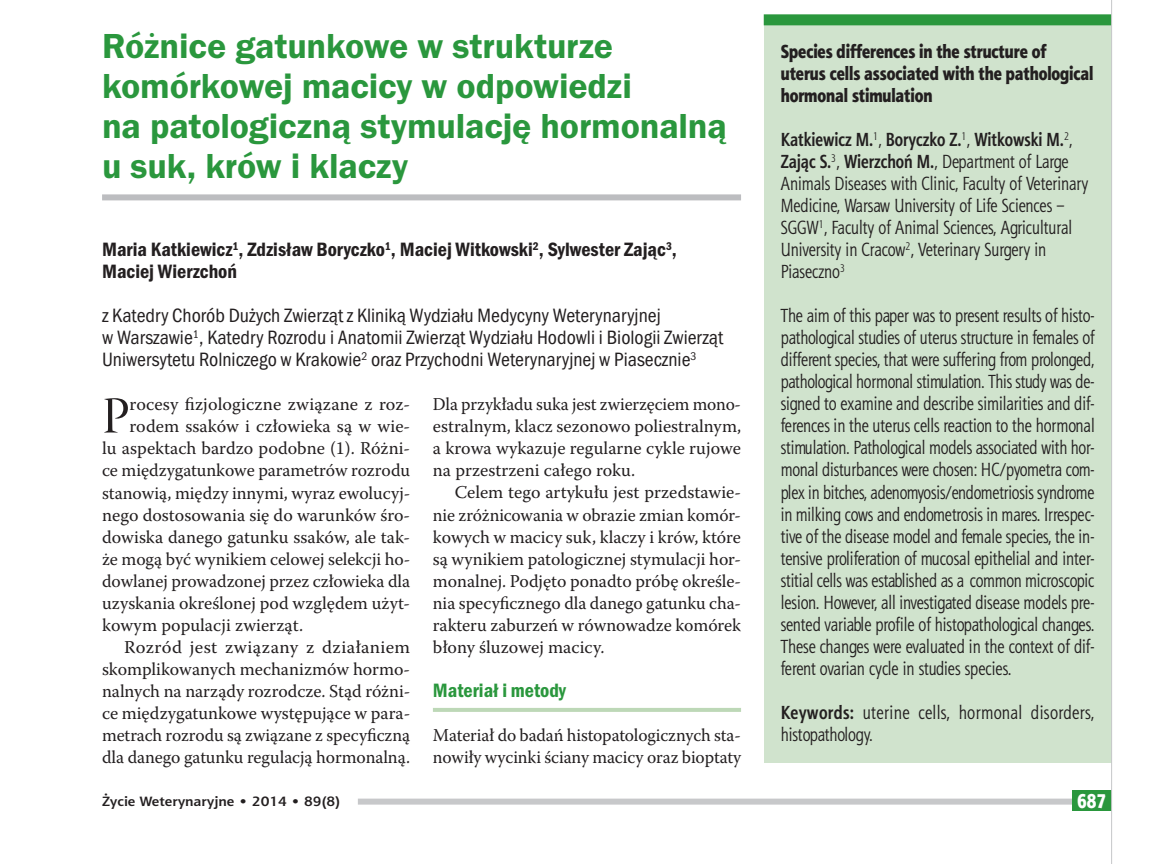
<style>
.page{position:relative;width:1174px;height:864px;background:#fff}
.page>*{position:absolute;margin:0;border:0;box-sizing:border-box;transform-origin:0 0}
.t1{font:51.4px "Warnock Pro Disp";color:#231f20}
.t2{font:600 36px/40px "Franklin Gothic Itc TEE Dm";letter-spacing:-.005em;color:#2a973d}
.t3{font:20px/22px "Franklin Got Itc TOT Boo Con";color:#231f20}
.t4{font:20px/22px "Franklin Got Itc TOT Dem Con";color:#231f20}
.t5{font:20px "Franklin Got Itc TOT Dem Con";color:#2a973d}
.t6{font:20px "Aerton Cnd EFN Black";color:#fff}
.t7{font:19px/22px "Aerton Cnd EFN";color:#231f20}
.t8{font:19px/22px "Aerton Cnd EFN Black";color:#231f20}
.t9{font:19px/22px "Aerton Cnd EFN";letter-spacing:.02em;color:#231f20}
.t10{font:18px/22px "Warnock Pro";color:#231f20;text-align:justify}
.t11{font:18px "Warnock Pro";letter-spacing:.02em;color:#231f20}
.t12{font:700 13.6px "Aerton EFN";color:#231f20;scale:1.11 1}
.s1{font-weight:700}
</style>
<div class="page">
<hr style="left:433px;top:708px;width:308px;height:4px;background:#bdd8b7">
<div style="left:102px;top:194px;width:639px;height:6px;background:#bcbdc0"></div>
<div style="left:763px;top:20px;width:348px;height:742px;background:#d0e3cd"></div>
<div style="left:763px;top:14px;width:348px;height:11px;background:#2a973d"></div>
<div style="left:358px;top:798px;width:753px;height:6px;background:#c7c8ca"></div>
<div style="left:1071px;top:791px;width:40px;height:20px;background:#2a973d"></div>
<hr style="left:1111px;top:0;width:1px;height:864px;background:#c7c8ca">
<h2 class="t2" style="left:102px;top:27px;width:626px">Różnice gatunkowe w strukturze komórkowej macicy w odpowiedzi<br>na patologiczną stymulację hormonalną u suk, krów i klaczy</h2>
<p class="t4" style="left:102px;top:239px;width:576px">Maria Katkiewicz<sup>1</sup>, Zdzisław Boryczko<sup>1</sup>, Maciej Witkowski<sup>2</sup>, Sylwester Zając<sup>3</sup>,<br>Maciej Wierzchoń</p>
<p class="t3" style="left:102px;top:305px;width:622px">z Katedry Chorób Dużych Zwierząt z Kliniką Wydziału Medycyny Weterynaryjnej<br>w Warszawie<sup>1</sup>, Katedry Rozrodu i Anatomii Zwierząt Wydziału Hodowli i Biologii Zwierząt<br>Uniwersytetu Rolniczego w Krakowie<sup>2</sup> oraz Przychodni Weterynaryjnej w Piasecznie<sup>3</sup></p>
<h1 class="t1" style="left:102px;top:388px;width:29px">P</h1>
<p class="t10" style="left:129px;top:393px;width:282px">rocesy fizjologiczne związane z roz-</p>
<p class="t10" style="left:129px;top:415px;width:282px">rodem ssaków i człowieka są w wie-</p>
<p class="t10" style="left:102px;top:437px;width:310px">lu aspektach bardzo podobne (1). Różni-</p>
<p class="t10" style="left:102px;top:459px;width:309px">ce międzygatunkowe parametrów rozrodu</p>
<p class="t10" style="left:102px;top:481px;width:310px">stanowią, między innymi, wyraz ewolucyj-</p>
<p class="t10" style="left:102px;top:503px;width:310px">nego dostosowania się do warunków śro-</p>
<p class="t10" style="left:102px;top:525px;width:310px">dowiska danego gatunku ssaków, ale tak-</p>
<p class="t10" style="left:102px;top:547px;width:310px">że mogą być wynikiem celowej selekcji ho-</p>
<p class="t10" style="left:102px;top:569px;width:309px">dowlanej prowadzonej przez człowieka dla</p>
<p class="t10" style="left:102px;top:591px;width:310px">uzyskania określonej pod względem użyt-</p>
<p class="t10" style="left:102px;top:613px;width:203px">kowym populacji zwierząt.</p>
<p class="t11" style="left:124px;top:636px;width:287px">Rozród jest związany z działaniem</p>
<p class="t10" style="left:102px;top:657px;width:310px">skomplikowanych mechanizmów hormo-</p>
<p class="t10" style="left:102px;top:679px;width:310px">nalnych na narządy rozrodcze. Stąd różni-</p>
<p class="t10" style="left:102px;top:701px;width:310px">ce międzygatunkowe występujące w para-</p>
<p class="t10" style="left:102px;top:723px;width:309px">metrach rozrodu są związane z specyficzną</p>
<p class="t10" style="left:102px;top:745px;width:309px">dla danego gatunku regulacją hormonalną.</p>
<p class="t10" style="left:433px;top:393px;width:310px">Dla przykładu suka jest zwierzęciem mono&shy;estralnym, klacz sezonowo poliestralnym, a krowa wykazuje regularne cykle rujowe na przestrzeni całego roku.</p>
<p class="t10" style="left:433px;top:481px;width:310px;text-indent:22px">Celem tego artykułu jest przedstawie&shy;nie zróżnicowania w obrazie zmian komór&shy;kowych w macicy suk, klaczy i krów, które są wynikiem patologicznej stymulacji hor&shy;monalnej. Podjęto ponadto próbę określe&shy;nia specyficznego dla danego gatunku cha&shy;rakteru zaburzeń w równowadze komórek błony śluzowej macicy.</p>
<p class="t5" style="left:433px;top:678px;width:135px">Materiał i metody</p>
<p class="t10" style="left:433px;top:723px;width:310px">Materiał do badań histopatologicznych sta&shy;nowiły wycinki ściany macicy oraz bioptaty</p>
<p class="t8" style="left:780px;top:41px;width:314px">Species differences in the structure of uterus cells associated with the pathological hormonal stimulation</p>
<p class="t7" style="left:780px;top:129px;width:309px"><span class="s1">Katkiewicz M.</span><sup>1</sup>, <span class="s1">Boryczko Z.</span><sup>1</sup>, <span class="s1">Witkowski M.</span><sup>2</sup>, <span class="s1">Zając S.</span><sup>3</sup>, <span class="s1">Wierzchoń M.</span>, Department of Large Animals Diseases with Clinic, Faculty of Veterinary Medicine, Warsaw University of Life Sciences – SGGW<sup>1</sup>, Faculty of Animal Sciences, Agricultural University in Cracow<sup>2</sup>, Veterinary Surgery in Piaseczno<sup>3</sup></p>
<p class="t7" style="left:780px;top:305px;width:315px;text-align:justify">The aim of this paper was to present results of histo&shy;pathological studies of uterus structure in females of different species, that were suffering from prolonged, pathological hormonal stimulation. This study was de&shy;signed to examine and describe similarities and dif&shy;ferences in the uterus cells reaction to the hormonal stimulation. Pathological models associated with hor&shy;monal disturbances were chosen: HC/pyometra com&shy;plex in bitches, adenomyosis/endometriosis syndrome in milking cows and endometrosis in mares. Irrespec&shy;tive of the disease model and female species, the in&shy;tensive proliferation of mucosal epithelial and inter&shy;stitial cells was established as a common microscopic lesion. However, all investigated disease models pre&shy;sented variable profile of histopathological changes.<br>These changes were evaluated in the context of dif&shy;ferent ovarian cycle in studies species.</p>
<p class="t9" style="left:780px;top:701px;width:315px"><span class="s1">Keywords:</span> uterine cells, hormonal disorders, histopathology.</p>
<p class="t12" style="left:102px;top:793px;width:216px">Życie Weterynaryjne • 2014 • 89(8)</p>
<p class="t6" style="left:1077px;top:789px;width:31px">687</p>
</div>
